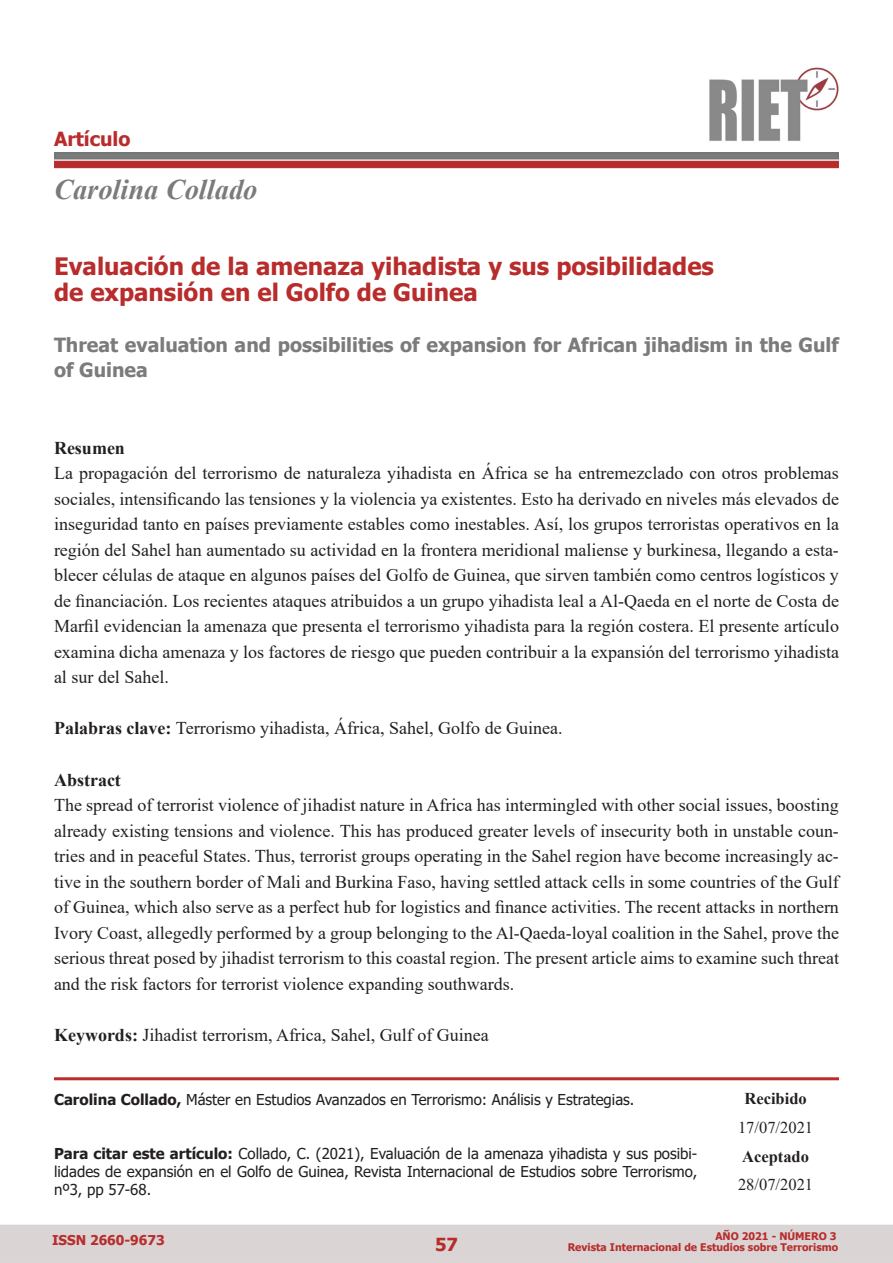
<style>
.page{position:relative;width:893px;height:1263px;background:#fff}
.page>*{position:absolute;margin:0;border:0;box-sizing:border-box;transform-origin:0 0}
.t1{font:italic 700 28.5px "Times New Roman";color:#7b7b7b}
.t2{font:700 24px/25.5px "Tahoma";color:#b82c2b}
.t3{font:700 19.5px/25.5px "Tahoma";color:#7b7b7b}
.t4{font:700 19.5px "Tahoma";color:#b82c2b}
.t5{font:18px/25.5px "Times New Roman";color:#231f20;text-align:justify}
.t6{font:700 18px "Times New Roman";color:#231f20}
.t7{font:700 18px "Tahoma";color:#b82c2b}
.t8{font:16.5px "Times New Roman";color:#231f20}
.t9{font:700 16.5px "Times New Roman";color:#231f20}
.t10{font:15px/18px "Tahoma";color:#231f20;text-align:justify}
.t11{font:700 13.5px "Tahoma";color:#b82c2b}
.t12{font:700 10.5px "Tahoma";color:#b82c2b}
.s1{font-weight:700}
</style>
<div class="page">
<div style="left:0;top:1225px;width:893px;height:38px;background:#dad4d4"></div>
<img style="left:709px;top:67px;width:130px;height:74px">
<div style="left:54px;top:161px;width:785px;height:7px;background:#b82c2b"></div>
<div style="left:54px;top:152px;width:785px;height:7px;background:#7b7b7b"></div>
<hr style="left:54px;top:1077px;width:785px;height:3px;background:#b82c2b">
<p class="t4" style="left:54px;top:125px;width:78px">Artículo</p>
<p class="t1" style="left:54px;top:169px;width:205px">Carolina Collado</p>
<p class="t2" style="left:54px;top:255px;width:661px">Evaluación de la amenaza yihadista y sus posibilidades de expansión en el Golfo de Guinea</p>
<p class="t3" style="left:54px;top:333px;width:786px">Threat evaluation and possibilities of expansion for African jihadism in the Gulf of Guinea</p>
<p class="t6" style="left:54px;top:435px;width:72px">Resumen</p>
<p class="t5" style="left:54px;top:460px;width:786px">La propagación del terrorismo de naturaleza yihadista en África se ha entremezclado con otros problemas sociales, intensificando las tensiones y la violencia ya existentes. Esto ha derivado en niveles más elevados de inseguridad tanto en países previamente estables como inestables. Así, los grupos terroristas operativos en la región del Sahel han aumentado su actividad en la frontera meridional maliense y burkinesa, llegando a esta&shy;blecer células de ataque en algunos países del Golfo de Guinea, que sirven también como centros logísticos y de financiación. Los recientes ataques atribuidos a un grupo yihadista leal a Al-Qaeda en el norte de Costa de Marfil evidencian la amenaza que presenta el terrorismo yihadista para la región costera. El presente artículo examina dicha amenaza y los factores de riesgo que pueden contribuir a la expansión del terrorismo yihadista al sur del Sahel.</p>
<p class="t5" style="left:54px;top:715px;width:510px"><span class="s1">Palabras clave:</span> Terrorismo yihadista, África, Sahel, Golfo de Guinea.</p>
<p class="t6" style="left:54px;top:766px;width:68px">Abstract</p>
<p class="t5" style="left:54px;top:792px;width:786px">The spread of terrorist violence of jihadist nature in Africa has intermingled with other social issues, boosting already existing tensions and violence. This has produced greater levels of insecurity both in unstable coun&shy;tries and in peaceful States. Thus, terrorist groups operating in the Sahel region have become increasingly ac&shy;tive in the southern border of Mali and Burkina Faso, having settled attack cells in some countries of the Gulf of Guinea, which also serve as a perfect hub for logistics and finance activities. The recent attacks in northern Ivory Coast, allegedly performed by a group belonging to the Al-Qaeda-loyal coalition in the Sahel, prove the serious threat posed by jihadist terrorism to this coastal region. The present article aims to examine such threat and the risk factors for terrorist violence expanding southwards.</p>
<p class="t5" style="left:54px;top:1021px;width:436px"><span class="s1">Keywords:</span> Jihadist terrorism, Africa, Sahel, Gulf of Guinea</p>
<p class="t10" style="left:54px;top:1091px;width:582px"><span class="s1">Carolina Collado,</span> Máster en Estudios Avanzados en Terrorismo: Análisis y Estrategias.</p>
<p class="t10" style="left:54px;top:1145px;width:645px"><span class="s1">Para citar este artículo:</span> Collado, C. (2021), Evaluación de la amenaza yihadista y sus posibi&shy;lidades de expansión en el Golfo de Guinea, Revista Internacional de Estudios sobre Terrorismo, nº3, pp 57-68.</p>
<p class="t9" style="left:744px;top:1087px;width:64px">Recibido</p>
<p class="t8" style="left:738px;top:1116px;width:77px">17/07/2021</p>
<p class="t9" style="left:742px;top:1144px;width:68px">Aceptado</p>
<p class="t8" style="left:738px;top:1173px;width:77px">28/07/2021</p>
<p class="t11" style="left:52px;top:1231px;width:114px">ISSN 2660-9673</p>
<p class="t12" style="left:715px;top:1229px;width:123px">AÑO 2021 - NÚMERO 3</p>
<p class="t7" style="left:435px;top:1231px;width:24px">57</p>
<p class="t12" style="left:568px;top:1240px;width:272px">Revista Internacional de Estudios sobre Terrorismo</p>
</div>
